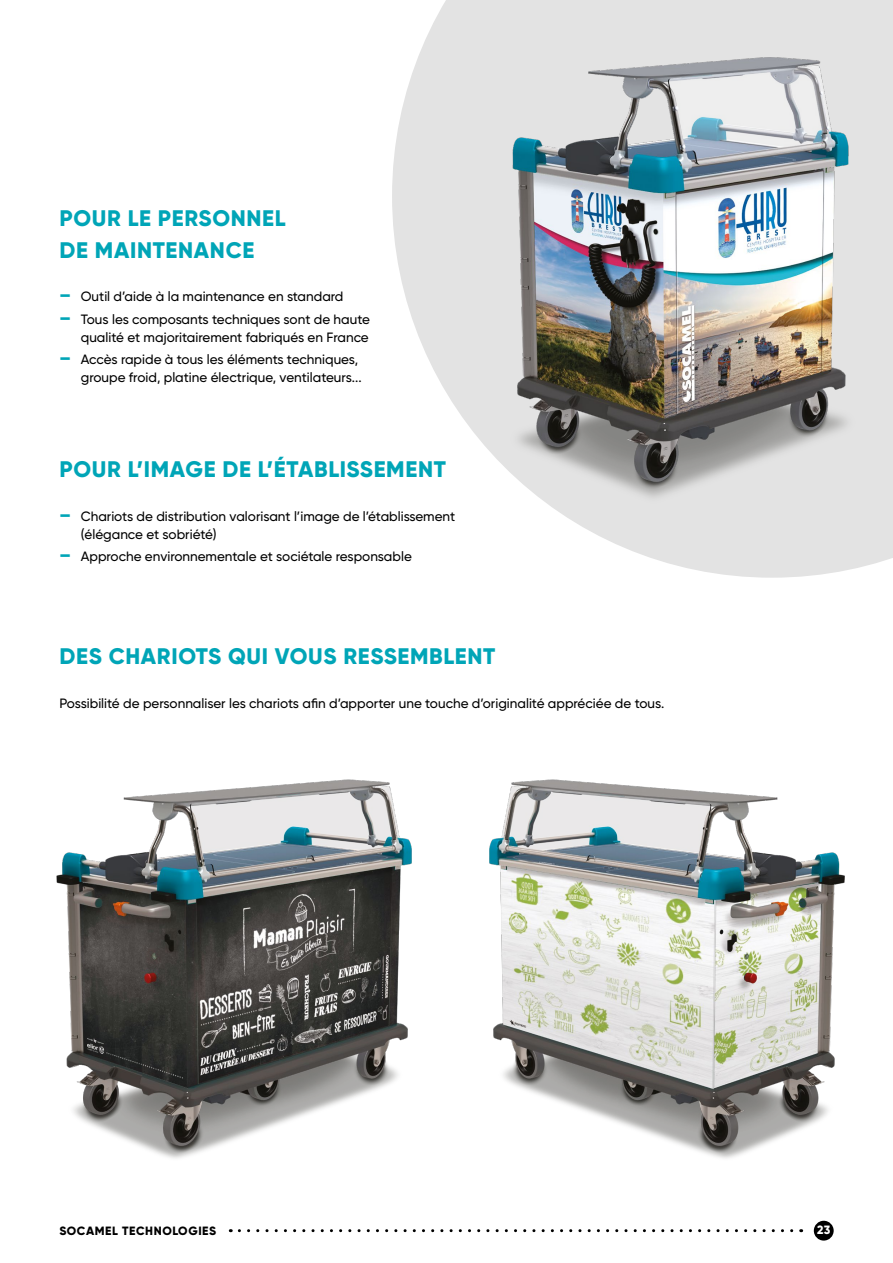
<style>
.page{position:relative;width:893px;height:1263px;background:#fff}
.page>*{position:absolute;margin:0;border:0;box-sizing:border-box;transform-origin:0 0}
.t1{font:800 22.5px/31.5px "Gilroy";letter-spacing:.03em;color:#00a5b7}
.t2{font:500 13.5px/18px "Gilroy";color:#000;text-align:right}
.t3{font:800 12px "Gilroy";letter-spacing:.05em;color:#000}
.t4{font:800 12px "Gilroy";color:#fff}
.s1{font-weight:800;font-size:18px;color:#00a5b7}
</style>
<div class="page">
<svg style="left:392px;top:0;width:501px;height:578px;fill:#e3e3e3"></svg>
<img style="left:467px;top:17px;width:405px;height:515px">
<img style="left:56px;top:779px;width:356px;height:380px">
<img style="left:489px;top:779px;width:356px;height:380px">
<svg style="left:239px;top:1229px;width:563px;height:3px"></svg>
<div style="left:814px;top:1221px;width:20px;height:19px;background:#000;border-radius:50%"></div>
<h1 class="t1" style="left:60px;top:203px;width:228px">POUR LE PERSONNEL<br>DE MAINTENANCE</h1>
<p class="t2" style="left:60px;top:288px;width:285px"><span class="s1">–</span> Outil d’aide à la maintenance en standard</p>
<p class="t2" style="left:60px;top:310px;width:312px"><span class="s1">–</span> Tous les composants techniques sont de haute qualité et majoritairement fabriqués en France</p>
<p class="t2" style="left:60px;top:350px;width:304px"><span class="s1">–</span> Accès rapide à tous les éléments techniques, groupe froid, platine électrique, ventilateurs...</p>
<h1 class="t1" style="left:60px;top:453px;width:388px">POUR L’IMAGE DE L’ÉTABLISSEMENT</h1>
<p class="t2" style="left:81px;top:507px;width:376px;text-align:left;text-indent:-21px"><span class="s1">–</span> Chariots de distribution valorisant l’image de l’établissement (élégance et sobriété)</p>
<p class="t2" style="left:60px;top:547px;width:354px"><span class="s1">–</span> Approche environnementale et sociétale responsable</p>
<h1 class="t1" style="left:60px;top:641px;width:437px">DES CHARIOTS QUI VOUS RESSEMBLENT</h1>
<p class="t2" style="left:60px;top:694px;width:606px">Possibilité de personnaliser les chariots afin d’apporter une touche d’originalité appréciée de tous.</p>
<p class="t3" style="left:59px;top:1223px;width:158px">SOCAMEL TECHNOLOGIES</p>
<p class="t4" style="left:817px;top:1222px;width:15px">23</p>
</div>
